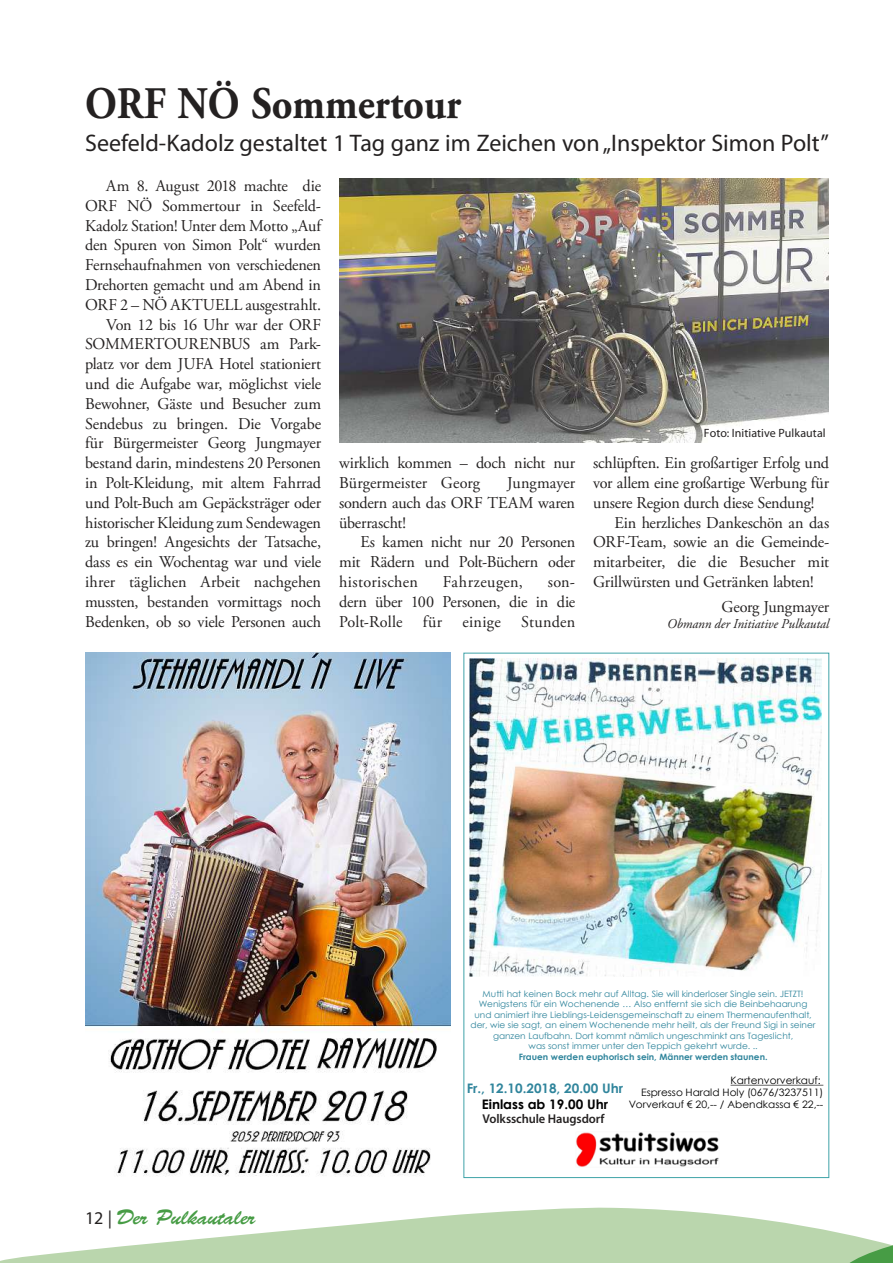
<style>
.page{position:relative;width:893px;height:1263px;background:#fff}
.page>*{position:absolute;margin:0;border:0;box-sizing:border-box;transform-origin:0 0}
.t1{font:700 45px "Adobe Garamond";color:#242121;scale:.9 1}
.t2{font:24px "Myriad Pro";color:#242121}
.t3{font:21px "Brush Script Std";color:#479c45}
.t4{font:16.5px/19.8px "Adobe Garamond Pro";letter-spacing:-.01em;color:#242121;text-align:justify}
.t5{font:16.5px "Adobe Garamond Pro";letter-spacing:.03em;color:#242121}
.t6{font:italic 13.5px "Adobe Garamond Pro";letter-spacing:-.005em;color:#242121}
.t7{font:700 13.05px "Century Gothic";color:#30859c}
.t8{font:700 13.05px "Century Gothic";color:#000}
.t9{font:600 12.75px "Myriad Pro";letter-spacing:-.005em;color:#242121}
.t10{font:12px "Myriad Pro";letter-spacing:.005em;color:#242121}
.t11{font:10.2px/12.3px "Century Gothic";color:#000;text-align:right}
.t12{font:8.7px/10.5px "Century Gothic";color:#30859c;text-align:center}
.t13{font:700 8.7px "Century Gothic";color:#30859c}
.s1{font-family:"Myriad Pro";font-size:18px;color:#242121}
</style>
<div class="page">
<svg style="left:0;top:1207px;width:842px;height:56px;fill:#bad6ad"></svg>
<svg style="left:842px;top:1233px;width:51px;height:30px"></svg>
<img style="left:469px;top:659px;width:352px;height:317px">
<img style="left:576px;top:1132px;width:143px;height:35px">
<svg style="left:731px;top:1085px;width:92px;height:1px"></svg>
<img style="left:85px;top:653px;width:366px;height:524px">
<img style="left:339px;top:179px;width:489px;height:263px">
<h1 class="t1" style="left:85px;top:79px;width:420px">ORF NÖ Sommertour</h1>
<h2 class="t2" style="left:85px;top:134px;width:745px">Seefeld-Kadolz gestaltet 1 Tag ganz im Zeichen von„Inspektor Simon Polt”</h2>
<p class="t4" style="left:85px;top:178px;width:238px;text-align:right">Am 8. August 2018 machte die ORF NÖ Sommertour in Seefeld-Kadolz Station! Unter dem Motto „Auf den Spuren von Simon Polt“ wurden Fernsehaufnahmen von verschiedenen Drehorten gemacht und am Abend in ORF 2 – NÖ AKTUELL ausgestrahlt.<br>Von 12 bis 16 Uhr war der ORF SOMMERTOURENBUS am Park&shy;platz vor dem JUFA Hotel stationiert und die Aufgabe war, möglichst viele Bewohner, Gäste und Besucher zum Sendebus zu bringen. Die Vorgabe für Bürgermeister Georg Jungmayer bestand darin, mindestens 20 Personen in Polt-Kleidung, mit altem Fahrrad und Polt-Buch am Gepäcksträger oder historischer Kleidung zum Sendewagen zu bringen! Angesichts der Tatsache, dass es ein Wochentag war und viele ihrer täglichen Arbeit nachgehen mussten, bestanden vormittags noch Bedenken, ob so viele Personen auch</p>
<p class="t4" style="left:339px;top:456px;width:238px">wirklich kommen – doch nicht nur<br>Bürgermeister Georg</p>
<p class="t4" style="left:339px;top:475px;width:238px;text-indent:168px">Jungmayer sondern auch das ORF TEAM waren überrascht!</p>
<p class="t4" style="left:339px;top:535px;width:238px;text-indent:21px">Es kamen nicht nur 20 Personen mit Rädern und Polt-Büchern oder historischen</p>
<p class="t5" style="left:443px;top:576px;width:82px">Fahrzeugen,</p>
<p class="t4" style="left:339px;top:574px;width:238px;text-indent:209px">son&shy;dern über 100 Personen, die in die Polt-Rolle für einige Stunden</p>
<p class="t10" style="left:704px;top:428px;width:123px">Foto: Initiative Pulkautal</p>
<p class="t4" style="left:593px;top:456px;width:237px">schlüpften. Ein großartiger Erfolg und</p>
<p class="t4" style="left:593px;top:475px;width:238px">vor allem eine großartige Werbung für</p>
<p class="t4" style="left:593px;top:495px;width:223px">unsere Region durch diese Sendung!</p>
<p class="t4" style="left:614px;top:515px;width:216px">Ein herzliches Dankeschön an das</p>
<p class="t4" style="left:593px;top:535px;width:238px">ORF-Team, sowie an die Gemeinde-</p>
<p class="t4" style="left:593px;top:555px;width:238px">mitarbeiter, die die Besucher mit</p>
<p class="t4" style="left:593px;top:574px;width:222px">Grillwürsten und Getränken labten!</p>
<p class="t4" style="left:721px;top:600px;width:109px">Georg Jungmayer</p>
<p class="t6" style="left:667px;top:616px;width:164px">Obmann der Initiative Pulkautal</p>
<p class="t3" style="left:85px;top:1206px;width:172px"><span class="s1">12 |</span> Der Pulkautaler</p>
<p class="t12" style="left:471px;top:988px;width:346px">Mutti hat keinen Bock mehr auf Alltag. Sie will kinderloser Single sein. JETZT!<br>Wenigstens für ein Wochenende … Also entfernt sie sich die Beinbehaarung und animiert ihre Lieblings-Leidensgemeinschaft zu einem Thermenaufenthalt, der, wie sie sagt, an einem Wochenende mehr heilt, als der Freund Sigi in seiner ganzen Laufbahn. Dort kommt nämlich ungeschminkt ans Tageslicht,<br>was sonst immer unter den Teppich gekehrt wurde. ..</p>
<p class="t13" style="left:519px;top:1050px;width:250px">Frauen werden euphorisch sein, Männer werden staunen.</p>
<p class="t7" style="left:467px;top:1078px;width:158px">Fr., 12.10.2018, 20.00 Uhr</p>
<p class="t8" style="left:482px;top:1094px;width:128px">Einlass ab 19.00 Uhr</p>
<p class="t11" style="left:629px;top:1074px;width:196px">Kartenvorverkauf:<br>Espresso Harald Holy (0676/3237511)<br>Vorverkauf € 20,-- / Abendkassa € 22,--</p>
<p class="t9" style="left:482px;top:1111px;width:124px">Volksschule Haugsdorf</p>
</div>
